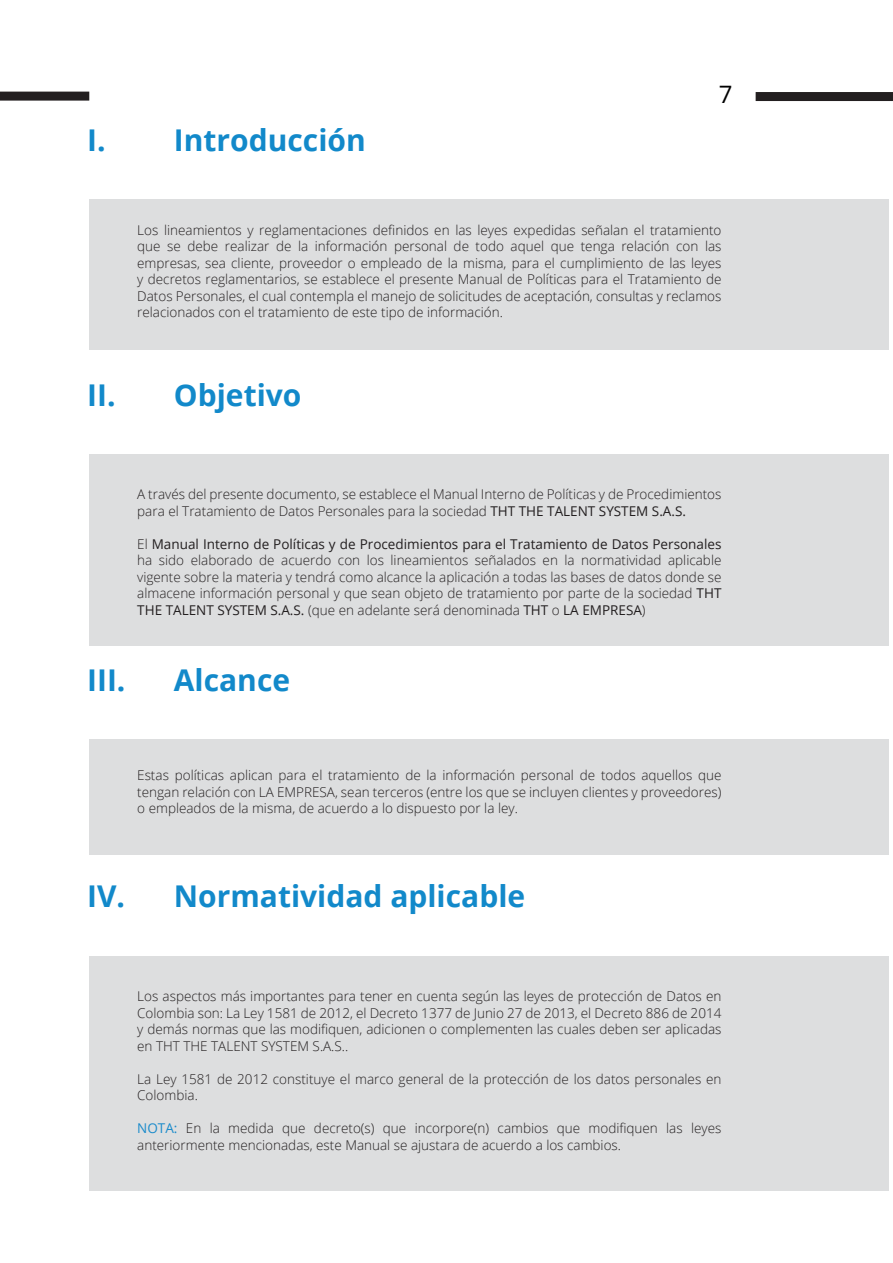
<style>
.page{position:relative;width:893px;height:1263px;background:#fff}
.page>*{position:absolute;margin:0;border:0;box-sizing:border-box;transform-origin:0 0}
.t1{font:700 30px "Open Sans";color:#1289ca}
.t2{font:24px "Open Sans";color:#000001}
.text{font:300 13.5px/16.5px "Open Sans";color:#231f20;text-align:justify}
.s1{font-weight:400}
.s2{font-weight:400;color:#1b8bcb}
</style>
<div class="page">
<div style="left:756px;top:92px;width:137px;height:9px;background:#231f20"></div>
<div style="left:0;top:92px;width:89px;height:9px;background:#231f20"></div>
<div style="left:89px;top:199px;width:799px;height:151px;background:#dddedf"></div>
<div style="left:89px;top:454px;width:799px;height:192px;background:#dddedf"></div>
<div style="left:89px;top:956px;width:799px;height:235px;background:#dddedf"></div>
<div style="left:89px;top:739px;width:799px;height:116px;background:#dddedf"></div>
<p class="t1" style="left:87px;top:118px;width:280px">I. Introducción</p>
<h2 class="t2" style="left:719px;top:78px;width:15px">7</h2>
<p class="text" style="left:137px;top:221px;width:586px">Los lineamientos y reglamentaciones definidos en las leyes expedidas señalan el tratamiento que se debe realizar de la información personal de todo aquel que tenga relación con las empresas, sea cliente, proveedor o empleado de la misma, para el cumplimiento de las leyes y decretos reglamentarios, se establece el presente Manual de Políticas para el Tratamiento de Datos Personales, el cual contempla el manejo de solicitudes de aceptación, consultas y reclamos relacionados con el tratamiento de este tipo de información.</p>
<p class="t1" style="left:87px;top:374px;width:216px">II. Objetivo</p>
<p class="text" style="left:137px;top:486px;width:586px">A través del presente documento, se establece el Manual Interno de Políticas y de Procedimientos para el Tratamiento de Datos Personales para la sociedad <span class="s1">THT THE TALENT SYSTEM S.A.S.</span></p>
<p class="text" style="left:137px;top:535px;width:586px">El <span class="s1">Manual Interno de Políticas y de Procedimientos para el Tratamiento de Datos Personales </span>ha sido elaborado de acuerdo con los lineamientos señalados en la normatividad aplicable vigente sobre la materia y tendrá como alcance la aplicación a todas las bases de datos donde se almacene información personal y que sean objeto de tratamiento por parte de la sociedad <span class="s1">THT THE TALENT SYSTEM S.A.S.</span> (que en adelante será denominada <span class="s1">THT</span> o <span class="s1">LA EMPRESA</span>)</p>
<p class="t1" style="left:87px;top:658px;width:40px">III.</p>
<p class="t1" style="left:174px;top:658px;width:118px">Alcance</p>
<p class="text" style="left:137px;top:766px;width:586px">Estas políticas aplican para el tratamiento de la información personal de todos aquellos que tengan relación con LA EMPRESA, sean terceros (entre los que se incluyen clientes y proveedores) o empleados de la misma, de acuerdo a lo dispuesto por la ley.</p>
<p class="t1" style="left:87px;top:875px;width:439px">IV. Normatividad aplicable</p>
<p class="text" style="left:137px;top:988px;width:586px">Los aspectos más importantes para tener en cuenta según las leyes de protección de Datos en Colombia son: La Ley 1581 de 2012, el Decreto 1377 de Junio 27 de 2013, el Decreto 886 de 2014 y demás normas que las modifiquen, adicionen o complementen las cuales deben ser aplicadas en THT THE TALENT SYSTEM S.A.S..</p>
<p class="text" style="left:137px;top:1070px;width:586px">La Ley 1581 de 2012 constituye el marco general de la protección de los datos personales en<br>Colombia.</p>
<p class="text" style="left:137px;top:1120px;width:586px"><span class="s2">NOTA:</span> En la medida que decreto(s) que incorpore(n) cambios que modifiquen las leyes anteriormente mencionadas, este Manual se ajustara de acuerdo a los cambios.</p>
</div>
